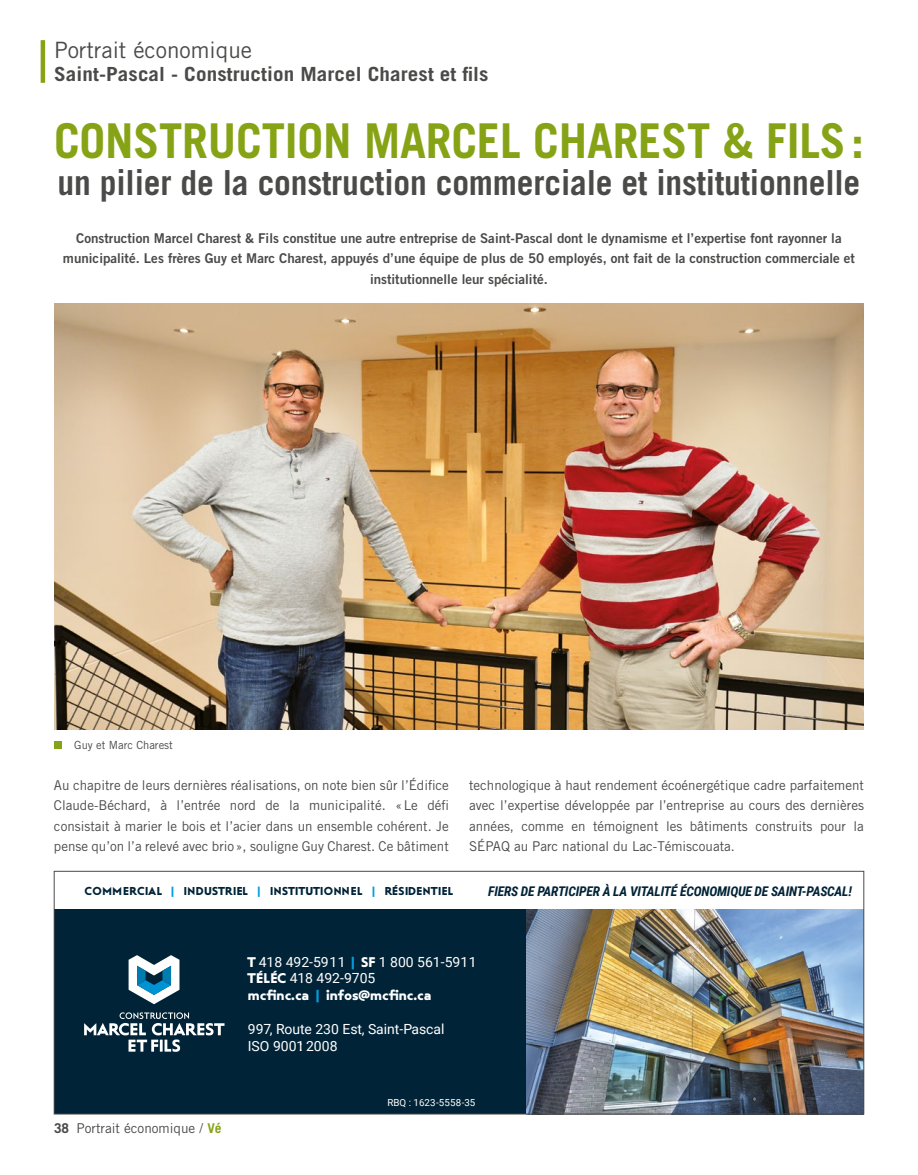
<style>
.page{position:relative;width:918px;height:1175px;background:#fff}
.page>*{position:absolute;margin:0;border:0;box-sizing:border-box;transform-origin:0 0}
.t1{font:700 48px "Trade Gothic";letter-spacing:-.005em;color:#86a315}
.t2{font:700 34.5px "Trade Gothic";letter-spacing:-.005em;color:#4a4a49}
.t3{font:22.5px "Trade Gothic";color:#4a4a49}
.t4{font:700 19.5px "Trade Gothic";letter-spacing:.005em;color:#4a4a49;scale:1.08 1}
.t5{font:13.95px/16.8px "Roboto";color:#fff}
.t6{font:13.95px "Steagal Bo";color:#fff}
.t7{font:13.5px/20.2px "Trade Gothic";color:#4a4a49;text-align:justify}
.t8{font:13.5px/20.2px "Trade Gothic Bold Two";color:#4a4a49;text-align:center}
.t9{font:italic 700 13.35px "Roboto Condensed";letter-spacing:-.015em;color:#002337}
.t10{font:11.4px "Steagal Bo";letter-spacing:.04em;color:#002337}
.t11{font:11.25px "Trade Gothic";color:#4a4a49}
.t12{font:9.75px "Roboto";color:#fff}
.s1{color:#009fe3}
.s2{font-family:"Steagal Bo"}
.s3{font-family:"Steagal Bo";color:#009fe3}
.s4{font-weight:700}
.s5{font-weight:700;color:#86a315}
</style>
<div class="page">
<hr style="left:41px;top:40px;width:4px;height:43px;background:#86a315">
<div style="left:54px;top:871px;width:810px;height:243px;background:#002337"></div>
<img style="left:526px;top:909px;width:336px;height:203px">
<svg style="left:129px;top:955px;width:50px;height:49px"></svg>
<svg style="left:84px;top:1012px;width:141px;height:39px"></svg>
<div style="left:54px;top:871px;width:810px;height:38px;background:#fff"></div>
<div style="left:54px;top:871px;width:810px;height:243px;border:1px solid #4a4a49"></div>
<img style="left:54px;top:304px;width:810px;height:425px">
<div style="left:54px;top:740px;width:8px;height:8px;background:#86a315"></div>
<h3 class="t3" style="left:54px;top:37px;width:200px">Portrait économique</h3>
<h3 class="t4" style="left:54px;top:62px;width:404px">Saint-Pascal - Construction Marcel Charest et fils</h3>
<h1 class="t1" style="left:54px;top:111px;width:812px">CONSTRUCTION MARCEL CHAREST &amp; FILS:</h1>
<h2 class="t2" style="left:58px;top:162px;width:804px">un pilier de la construction commerciale et institutionnelle</h2>
<p class="t8" style="left:63px;top:228px;width:794px">Construction Marcel Charest &amp; Fils constitue une autre entreprise de Saint-Pascal dont le dynamisme et l’expertise font rayonner la municipalité. Les frères Guy et Marc Charest, appuyés d’une équipe de plus de 50 employés, ont fait de la construction commerciale et institutionnelle leur spécialité.</p>
<p class="t11" style="left:74px;top:738px;width:100px">Guy et Marc Charest</p>
<p class="t7" style="left:54px;top:775px;width:396px">Au chapitre de leurs dernières réalisations, on note bien sûr l’Édifice Claude-Béchard, à l’entrée nord de la municipalité. «Le défi consistait à marier le bois et l’acier dans un ensemble cohérent. Je pense qu’on l’a relevé avec brio», souligne Guy Charest. Ce bâtiment</p>
<p class="t7" style="left:469px;top:775px;width:396px">technologique à haut rendement écoénergétique cadre parfaitement avec l’expertise développée par l’entreprise au cours des dernières années, comme en témoignent les bâtiments construits pour la SÉPAQ au Parc national du Lac-Témiscouata.</p>
<p class="t10" style="left:85px;top:885px;width:370px">COMMERCIAL <span class="s1">|</span> INDUSTRIEL <span class="s1">|</span> INSTITUTIONNEL <span class="s1">|</span> RÉSIDENTIEL</p>
<p class="t9" style="left:488px;top:882px;width:365px">FIERS DE PARTICIPER À LA VITALITÉ ÉCONOMIQUE DE SAINT-PASCAL!</p>
<p class="t5" style="left:248px;top:952px;width:230px"><span class="s2">T</span> 418 492-5911 <span class="s3">|</span> <span class="s2">SF</span> 1 800 561-5911<br><span class="s2">TÉLÉC</span> 418 492-9705</p>
<p class="t6" style="left:248px;top:987px;width:185px">mcfinc.ca <span class="s1">|</span> infos@mcfinc.ca</p>
<p class="t5" style="left:248px;top:1020px;width:198px">997, Route 230 Est, Saint-Pascal<br>ISO 9001: 2008</p>
<p class="t7" style="left:54px;top:1118px;width:169px"><span class="s4">38</span> Portrait économique / <span class="s5">Vé</span></p>
<p class="t12" style="left:387px;top:1096px;width:89px">RBQ : 1623-5558-35</p>
</div>
